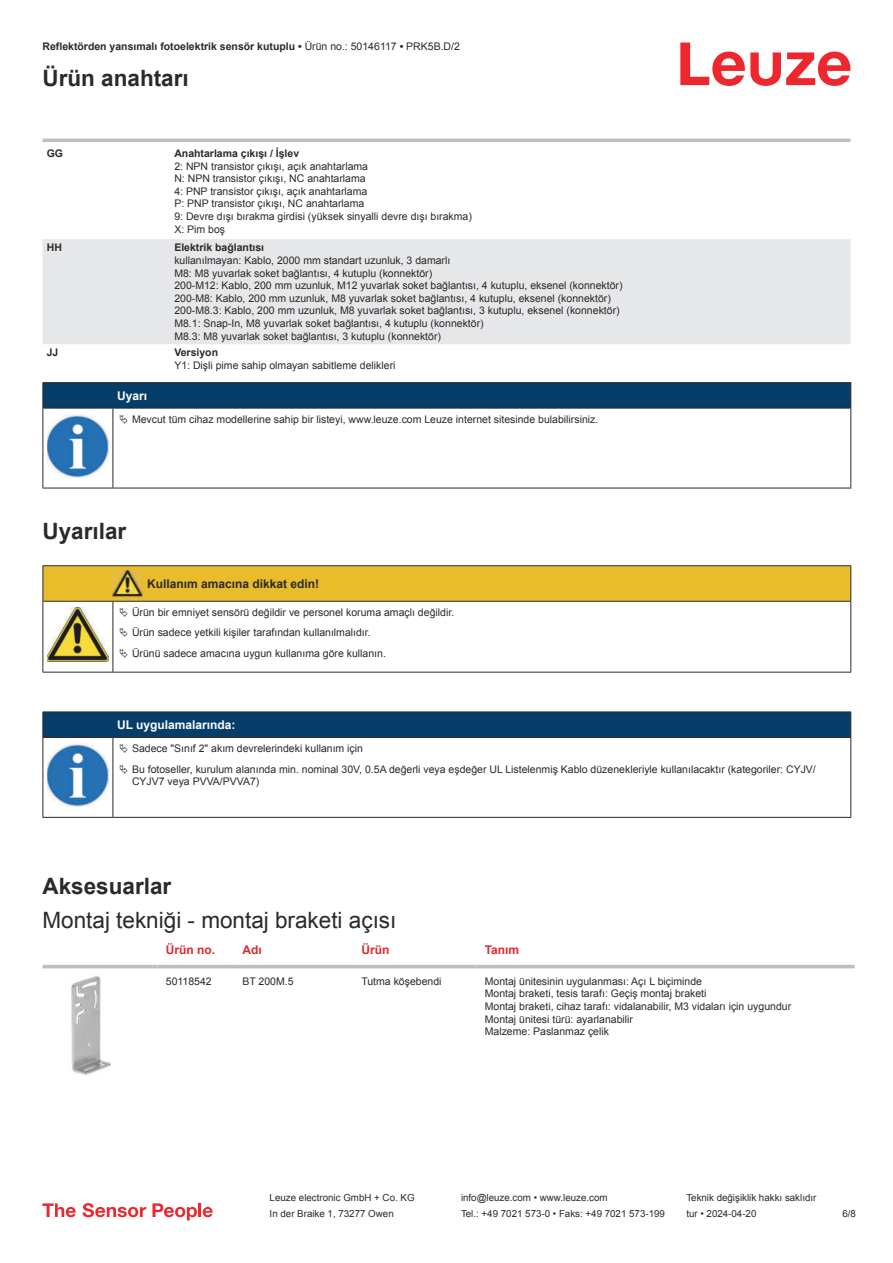
<style>
.page{position:relative;width:893px;height:1263px;background:#fff}
.page>*{position:absolute;margin:0;border:0;box-sizing:border-box;transform-origin:0 0}
.t1{font:22.5px "Arial";color:#2b292a}
.t2{font:700 22.5px "Arial";color:#2b292a}
.t3{font:700 12px "Arial";color:#2b292a}
.t4{font:700 12px "Arial";color:#fff}
.t5{font:700 12px "Arial";color:#db2a30}
.t6{font:10.5px/12.6px "Arial";color:#2b292a}
.t7{font:700 10.5px "Arial";color:#2b292a}
.t8{font:9.75px "Arial";color:#2b292a}
.s1{font-weight:400}
</style>
<div class="page">
<svg style="left:680px;top:43px;width:170px;height:43px"></svg>
<div style="left:43px;top:239px;width:807px;height:105px;background:#e6e7e9"></div>
<hr style="left:43px;top:139px;width:127px;height:3px;background:#bdbfc1">
<hr style="left:170px;top:139px;width:680px;height:3px;background:#bdbfc1">
<svg style="left:43px;top:964px;width:812px;height:5px;fill:#efeff0"></svg>
<hr style="left:43px;top:965px;width:114px;height:3px;background:#bdbfc1">
<hr style="left:157px;top:965px;width:77px;height:3px;background:#bdbfc1">
<hr style="left:234px;top:965px;width:119px;height:3px;background:#bdbfc1">
<hr style="left:353px;top:965px;width:123px;height:3px;background:#bdbfc1">
<hr style="left:476px;top:965px;width:379px;height:3px;background:#bdbfc1">
<img style="left:71px;top:976px;width:40px;height:99px">
<svg style="left:43px;top:1203px;width:33px;height:14px"></svg>
<svg style="left:83px;top:1203px;width:63px;height:14px"></svg>
<svg style="left:153px;top:1203px;width:44px;height:17px"></svg>
<hr style="left:198px;top:1203px;width:3px;height:14px;background:#ed272d">
<svg style="left:203px;top:1207px;width:10px;height:10px"></svg>
<svg style="left:44px;top:409px;width:806px;height:79px"></svg>
<hr style="left:43px;top:382px;width:70px;height:1px;background:#2b292a">
<hr style="left:43px;top:408px;width:70px;height:1px;background:#2b292a">
<hr style="left:113px;top:382px;width:738px;height:1px;background:#2b292a">
<div style="left:43px;top:383px;width:808px;height:25px;background:#063d69"></div>
<hr style="left:113px;top:408px;width:738px;height:1px;background:#2b292a">
<hr style="left:43px;top:408px;width:1px;height:75px;background:#2b292a">
<hr style="left:113px;top:408px;width:1px;height:75px;background:#2b292a">
<hr style="left:850px;top:408px;width:1px;height:75px;background:#2b292a">
<hr style="left:43px;top:488px;width:70px;height:1px;background:#2b292a">
<hr style="left:113px;top:488px;width:738px;height:1px;background:#2b292a">
<img style="left:47px;top:414px;width:61px;height:63px">
<div style="left:115px;top:409px;width:734px;height:20px;background:#fff"></div>
<hr style="left:43px;top:565px;width:70px;height:1px;background:#2b292a">
<hr style="left:113px;top:565px;width:30px;height:1px;background:#2b292a">
<hr style="left:143px;top:565px;width:708px;height:1px;background:#2b292a">
<hr style="left:43px;top:672px;width:70px;height:1px;background:#2b292a">
<hr style="left:113px;top:672px;width:30px;height:1px;background:#2b292a">
<hr style="left:143px;top:672px;width:708px;height:1px;background:#2b292a">
<svg style="left:44px;top:791px;width:806px;height:26px"></svg>
<hr style="left:43px;top:711px;width:70px;height:1px;background:#2b292a">
<hr style="left:113px;top:711px;width:738px;height:1px;background:#2b292a">
<hr style="left:43px;top:738px;width:1px;height:75px;background:#2b292a">
<hr style="left:113px;top:738px;width:1px;height:75px;background:#2b292a">
<hr style="left:850px;top:738px;width:1px;height:75px;background:#2b292a">
<hr style="left:43px;top:817px;width:70px;height:1px;background:#2b292a">
<hr style="left:113px;top:817px;width:738px;height:1px;background:#2b292a">
<img style="left:47px;top:791px;width:61px;height:16px">
<svg style="left:43px;top:566px;width:808px;height:106px"></svg>
<svg style="left:43px;top:712px;width:808px;height:79px"></svg>
<p class="t7" style="left:43px;top:39px;width:419px">Reflektörden yansımalı fotoelektrik sensör kutuplu • <span class="s1">Ürün no.: 50146117</span> • <span class="s1">PRK5B.D/2</span></p>
<h1 class="t2" style="left:43px;top:63px;width:148px">Ürün anahtarı</h1>
<p class="t7" style="left:47px;top:149px;width:18px">GG</p>
<p class="t7" style="left:174px;top:146px;width:126px">Anahtarlama çıkışı / İşlev</p>
<p class="t6" style="left:174px;top:160px;width:299px">2: NPN transistor çıkışı, açık anahtarlama<br>N: NPN transistor çıkışı, NC anahtarlama<br>4: PNP transistor çıkışı, açık anahtarlama<br>P: PNP transistor çıkışı, NC anahtarlama<br>9: Devre dışı bırakma girdisi (yüksek sinyalli devre dışı bırakma)<br>X: Pim boş</p>
<p class="t7" style="left:47px;top:244px;width:17px">HH</p>
<p class="t7" style="left:174px;top:240px;width:91px">Elektrik bağlantısı</p>
<p class="t6" style="left:174px;top:254px;width:450px">kullanılmayan: Kablo, 2000 mm standart uzunluk, 3 damarlı<br>M8: M8 yuvarlak soket bağlantısı, 4 kutuplu (konnektör)<br>200-M12: Kablo, 200 mm uzunluk, M12 yuvarlak soket bağlantısı, 4 kutuplu, eksenel (konnektör)<br>200-M8: Kablo, 200 mm uzunluk, M8 yuvarlak soket bağlantısı, 4 kutuplu, eksenel (konnektör)<br>200-M8.3: Kablo, 200 mm uzunluk, M8 yuvarlak soket bağlantısı, 3 kutuplu, eksenel (konnektör)<br>M8.1: Snap-In, M8 yuvarlak soket bağlantısı, 4 kutuplu (konnektör)<br>M8.3: M8 yuvarlak soket bağlantısı, 3 kutuplu (konnektör)</p>
<p class="t7" style="left:47px;top:345px;width:13px">JJ</p>
<p class="t7" style="left:174px;top:345px;width:45px">Versiyon</p>
<p class="t6" style="left:174px;top:359px;width:223px">Y1: Dişli pime sahip olmayan sabitleme delikleri</p>
<p class="t4" style="left:117px;top:387px;width:32px">Uyarı</p>
<p class="t6" style="left:132px;top:413px;width:468px">Mevcut tüm cihaz modellerine sahip bir listeyi, www.leuze.com Leuze internet sitesinde bulabilirsiniz.</p>
<h1 class="t2" style="left:43px;top:516px;width:85px">Uyarılar</h1>
<p class="t3" style="left:147px;top:575px;width:174px">Kullanım amacına dikkat edin!</p>
<p class="t6" style="left:132px;top:602px;width:324px;line-height:20.2px">Ürün bir emniyet sensörü değildir ve personel koruma amaçlı değildir.<br>Ürün sadece yetkili kişiler tarafından kullanılmalıdır.<br>Ürünü sadece amacına uygun kullanıma göre kullanın.</p>
<p class="t4" style="left:117px;top:716px;width:120px">UL uygulamalarında:</p>
<p class="t6" style="left:132px;top:738px;width:685px;line-height:20.2px">Sadece "Sınıf 2" akım devrelerindeki kullanım için<br>Bu fotoseller, kurulum alanında min. nominal 30V, 0.5A değerli veya eşdeğer UL Listelenmiş Kablo düzenekleriyle kullanılacaktır (kategoriler: CYJV/</p>
<p class="t6" style="left:132px;top:775px;width:129px">CYJV7 veya PVVA/PVVA7)</p>
<h1 class="t2" style="left:43px;top:870px;width:130px">Aksesuarlar</h1>
<h1 class="t1" style="left:43px;top:904px;width:355px">Montaj tekniği - montaj braketi açısı</h1>
<p class="t5" style="left:166px;top:941px;width:51px">Ürün no.</p>
<p class="t5" style="left:242px;top:941px;width:21px">Adı</p>
<p class="t5" style="left:361px;top:945px;width:29px">Ürün</p>
<p class="t5" style="left:485px;top:941px;width:36px">Tanım</p>
<p class="t6" style="left:166px;top:976px;width:47px">50118542</p>
<p class="t6" style="left:242px;top:975px;width:53px">BT 200M.5</p>
<p class="t6" style="left:361px;top:975px;width:82px">Tutma köşebendi</p>
<p class="t6" style="left:485px;top:975px;width:308px">Montaj ünitesinin uygulanması: Açı L biçiminde<br>Montaj braketi, tesis tarafı: Geçiş montaj braketi<br>Montaj braketi, cihaz tarafı: vidalanabilir, M3 vidaları için uygundur Montaj ünitesi türü: ayarlanabilir<br>Malzeme: Paslanmaz çelik</p>
<p class="t8" style="left:270px;top:1191px;width:146px">Leuze electronic GmbH + Co. KG</p>
<p class="t8" style="left:461px;top:1191px;width:148px">info@leuze.com • www.leuze.com</p>
<p class="t8" style="left:686px;top:1191px;width:132px">Teknik değişiklik hakkı saklıdır</p>
<p class="t8" style="left:270px;top:1207px;width:126px">In der Braike 1, 73277 Owen</p>
<p class="t8" style="left:461px;top:1207px;width:205px">Tel.: +49 7021 573-0 • Faks: +49 7021 573-199</p>
<p class="t8" style="left:686px;top:1207px;width:72px">tur • 2024-04-20</p>
<p class="t8" style="left:842px;top:1210px;width:15px">6 /8</p>
</div>
